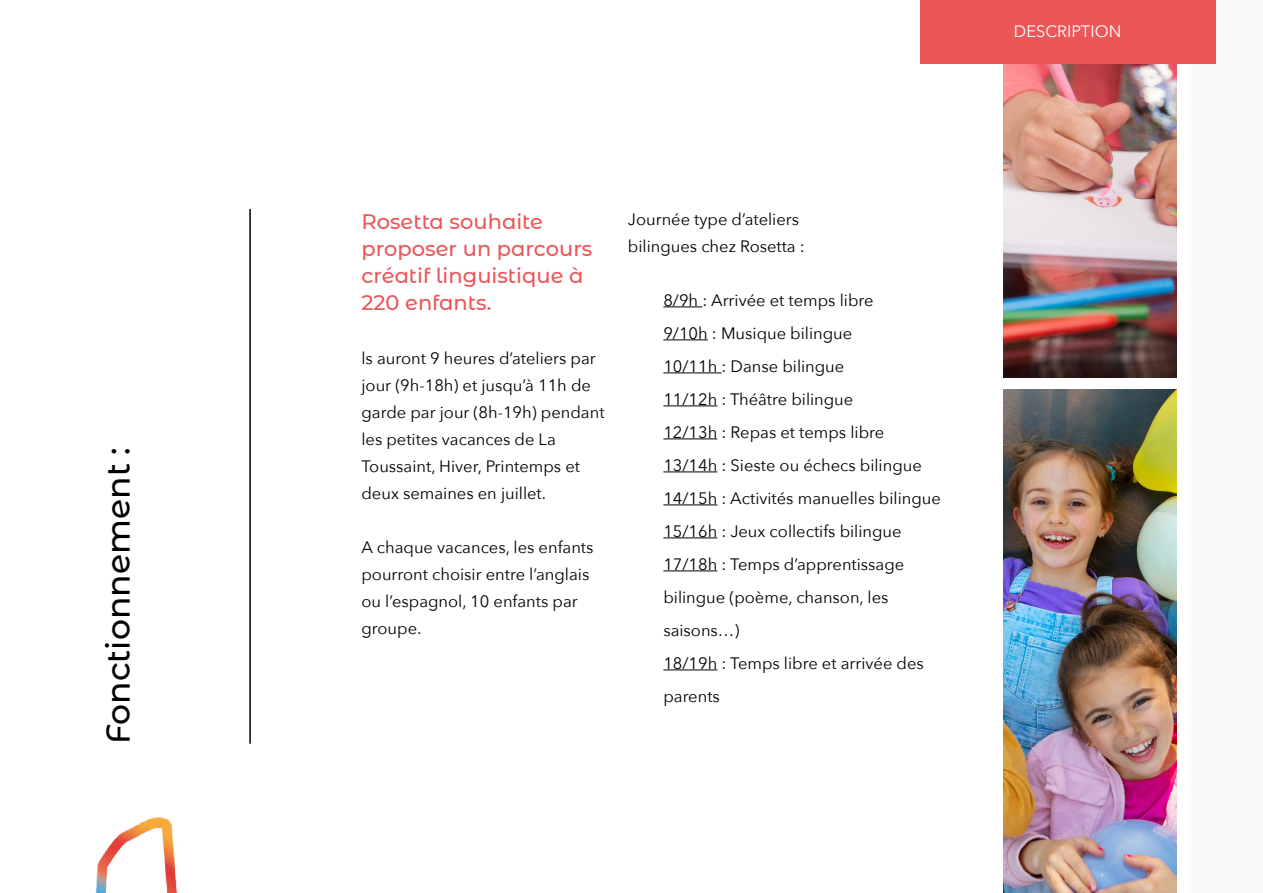
<style>
.page{position:relative;width:1263px;height:893px;background:#fff}
.page>*{position:absolute;margin:0;border:0;box-sizing:border-box;transform-origin:0 0}
.t1{font:500 33px "Montserrat Alternates";color:#000}
.t2{font:500 21px/27px "Montserrat Alternates";color:#eb5659}
.t3{font:16.5px/27px "Avenir Next";color:#000}
.t4{font:16.5px "Avenir Next";color:#fff}
</style>
<div class="page">
<img style="left:1004px;top:64px;width:173px;height:313px">
<img style="left:1004px;top:390px;width:173px;height:503px">
<div style="left:1188px;top:0;width:75px;height:893px;background:#fafafa"></div>
<img style="left:95px;top:817px;width:83px;height:76px">
<hr style="left:663px;top:306px;width:39px;height:1px;background:#000">
<hr style="left:663px;top:339px;width:45px;height:1px;background:#000">
<hr style="left:663px;top:372px;width:58px;height:1px;background:#000">
<hr style="left:663px;top:405px;width:54px;height:1px;background:#000">
<hr style="left:663px;top:438px;width:54px;height:1px;background:#000">
<hr style="left:663px;top:471px;width:54px;height:1px;background:#000">
<hr style="left:663px;top:504px;width:54px;height:1px;background:#000">
<hr style="left:663px;top:537px;width:54px;height:1px;background:#000">
<hr style="left:663px;top:570px;width:54px;height:1px;background:#000">
<hr style="left:663px;top:669px;width:54px;height:1px;background:#000">
<hr style="left:249px;top:209px;width:2px;height:535px;background:#000">
<div style="left:920px;top:0;width:295px;height:64px;background:#eb5659"></div>
<p class="t1" style="left:95px;top:744px;width:298px;rotate:-90deg">Fonctionnement :</p>
<p class="t2" style="left:361px;top:207px;width:232px">Rosetta souhaite proposer un parcours créatif linguistique à<br>220 enfants.</p>
<p class="t3" style="left:361px;top:344px;width:245px">ls auront 9 heures d’ateliers par jour (9h-18h) et jusqu’à 11h de garde par jour (8h-19h) pendant les petites vacances de La<br>Toussaint, Hiver, Printemps et deux semaines en juillet.</p>
<p class="t3" style="left:361px;top:533px;width:234px">A chaque vacances, les enfants pourront choisir entre l’anglais ou l’espagnol, 10 enfants par groupe.</p>
<p class="t3" style="left:628px;top:205px;width:173px">Journée type d’ateliers</p>
<p class="t3" style="left:628px;top:232px;width:178px">bilingues chez Rosetta :</p>
<p class="t3" style="left:663px;top:286px;width:212px">8/9h : Arrivée et temps libre</p>
<p class="t3" style="left:663px;top:319px;width:190px">9/10h : Musique bilingue</p>
<p class="t3" style="left:663px;top:352px;width:182px">10/11h : Danse bilingue</p>
<p class="t3" style="left:663px;top:385px;width:191px">11/12h : Théâtre bilingue</p>
<p class="t3" style="left:663px;top:418px;width:222px">12/13h : Repas et temps libre</p>
<p class="t3" style="left:663px;top:451px;width:260px">13/14h : Sieste ou échecs bilingue</p>
<p class="t3" style="left:663px;top:484px;width:279px">14/15h : Activités manuelles bilingue</p>
<p class="t3" style="left:663px;top:517px;width:240px">15/16h : Jeux collectifs bilingue</p>
<p class="t3" style="left:663px;top:547px;width:242px;line-height:33px">17/18h : Temps d’apprentissage bilingue (poème, chanson, les saisons…)</p>
<p class="t3" style="left:663px;top:646px;width:262px;line-height:33px">18/19h : Temps libre et arrivée des parents</p>
<p class="t4" style="left:1014px;top:17px;width:109px">DESCRIPTION</p>
</div>
